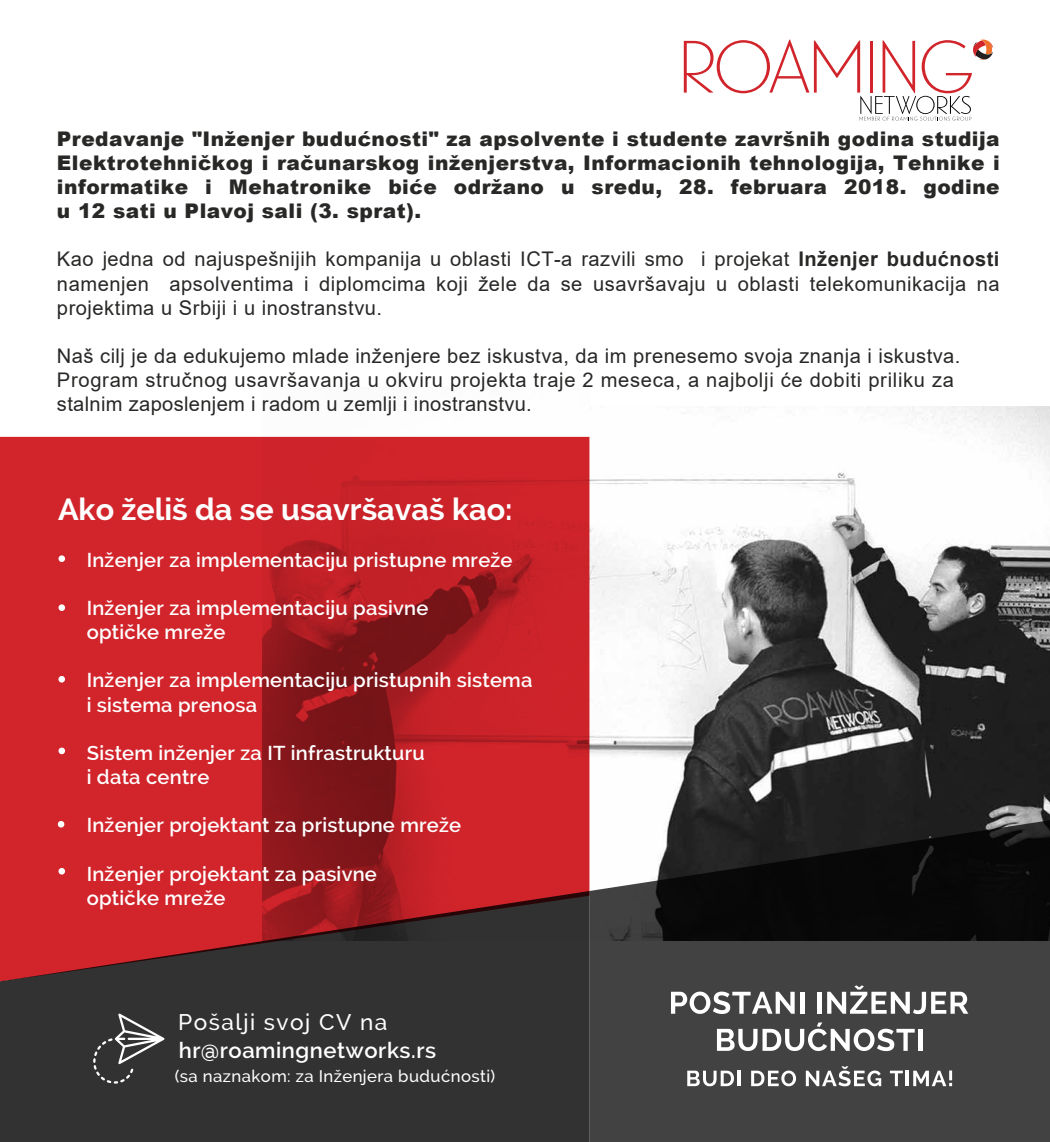
<style>
.page{position:relative;width:1050px;height:1142px;background:#fff}
.page>*{position:absolute;margin:0;border:0;box-sizing:border-box;transform-origin:0 0}
.t1{font:700 30.62px "Raleway";color:#fff}
.t2{font:500 22.66px "Raleway";letter-spacing:.065em;color:#fff}
.t3{font:600 22.05px "Raleway";letter-spacing:.025em;color:#fff}
.t4{font:20.12px/24.2px "Arial";letter-spacing:.025em;color:#282827;text-align:justify}
.t5{font:600 20.12px/24.2px "Raleway";letter-spacing:.01em;color:#fff}
.t6{font:900 20.12px/24.2px "Arial";letter-spacing:.025em;color:#282827;text-align:justify}
.t7{font:500 16.8px "Raleway";letter-spacing:.025em;color:#fff}
.s1{font-weight:700}
</style>
<div class="page">
<img style="left:589px;top:407px;width:461px;height:413px">
<svg style="left:684px;top:40px;width:309px;height:81px"></svg>
<svg style="left:0;top:437px;width:589px;height:454px;background:#c12127"></svg>
<svg style="left:0;top:891px;width:589px;height:251px;background:#4d2e2f"></svg>
<svg style="left:589px;top:820px;width:461px;height:322px;background:#373737"></svg>
<svg style="left:58px;top:555px;width:7px;height:7px"></svg>
<svg style="left:58px;top:604px;width:7px;height:7px"></svg>
<svg style="left:58px;top:676px;width:7px;height:6px"></svg>
<svg style="left:58px;top:747px;width:7px;height:7px"></svg>
<svg style="left:58px;top:821px;width:6px;height:6px"></svg>
<svg style="left:58px;top:868px;width:7px;height:6px"></svg>
<svg style="left:671px;top:991px;width:124px;height:23px"></svg>
<hr style="left:800px;top:991px;width:4px;height:22px;background:#fff">
<hr style="left:818px;top:991px;width:4px;height:22px;background:#fff">
<svg style="left:827px;top:985px;width:141px;height:29px"></svg>
<svg style="left:717px;top:1022px;width:198px;height:29px"></svg>
<hr style="left:918px;top:1028px;width:4px;height:22px;background:#fff">
<svg style="left:687px;top:1070px;width:47px;height:16px"></svg>
<hr style="left:737px;top:1070px;width:3px;height:16px;background:#fff">
<svg style="left:751px;top:1070px;width:45px;height:16px"></svg>
<svg style="left:806px;top:1066px;width:75px;height:20px"></svg>
<svg style="left:890px;top:1070px;width:13px;height:16px"></svg>
<hr style="left:906px;top:1070px;width:3px;height:16px;background:#fff">
<svg style="left:913px;top:1070px;width:39px;height:16px"></svg>
<svg style="left:93px;top:1013px;width:71px;height:70px;background:#4f4f4f"></svg>
<p class="t6" style="left:57px;top:126px;width:944px">Predavanje "Inženjer budućnosti" za apsolvente i studente završnih godina studija Elektrotehničkog i računarskog inženjerstva, Informacionih tehnologija, Tehnike i informatike i Mehatronike biće održano u sredu, 28. februara 2018. godine u 12 sati u Plavoj sali (3. sprat).</p>
<p class="t4" style="left:57px;top:247px;width:944px">Kao jedna od najuspešnijih kompanija u oblasti ICT-a razvili smo i projekat <span class="s1">Inženjer budućnosti </span>namenjen apsolventima i diplomcima koji žele da se usavršavaju u oblasti telekomunikacija na projektima u Srbiji i u inostranstvu.</p>
<p class="t4" style="left:57px;top:344px;width:905px;text-align:left">Naš cilj je da edukujemo mlade inženjere bez iskustva, da im prenesemo svoja znanja i iskustva.<br>Program stručnog usavršavanja u okviru projekta traje 2 meseca, a najbolji će dobiti priliku za stalnim zaposlenjem i radom u zemlji i inostranstvu.</p>
<h1 class="t1" style="left:58px;top:491px;width:456px">Ako želiš da se usavršavaš kao:</h1>
<p class="t5" style="left:87px;top:547px;width:427px">Inženjer za implementaciju pristupne mreže</p>
<p class="t5" style="left:87px;top:596px;width:343px">Inženjer za implementaciju pasivne optičke mreže</p>
<p class="t5" style="left:87px;top:668px;width:447px">Inženjer za implementaciju pristupnih sistema i sistema prenosa</p>
<p class="t5" style="left:87px;top:740px;width:340px">Sistem inženjer za IT infrastrukturu i data centre</p>
<p class="t5" style="left:87px;top:813px;width:376px">Inženjer projektant za pristupne mreže</p>
<p class="t5" style="left:87px;top:861px;width:292px">Inženjer projektant za pasivne optičke mreže</p>
<p class="t2" style="left:178px;top:1009px;width:211px">Pošalji svoj CV na</p>
<p class="t3" style="left:179px;top:1037px;width:259px">hr@roamingnetworks.rs</p>
<p class="t7" style="left:175px;top:1066px;width:322px">(sa naznakom: za Inženjera budućnosti)</p>
</div>
